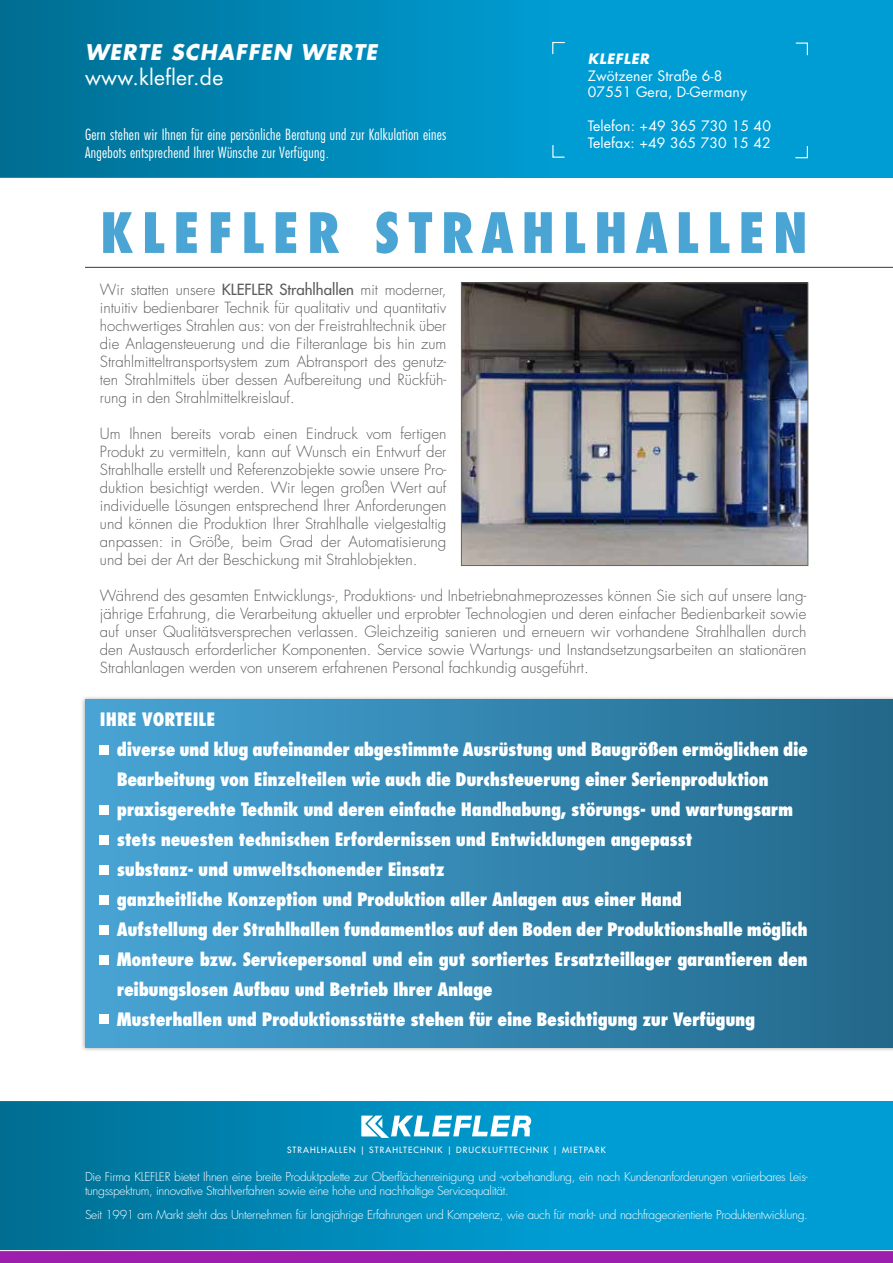
<style>
.page{position:relative;width:893px;height:1263px;background:#fff}
.page>*{position:absolute;margin:0;border:0;box-sizing:border-box;transform-origin:0 0}
.t1{font:800 condensed 54px "Futura Std";letter-spacing:.14em;color:#4aa5d4}
.t2{font:italic 700 21px "Futura Std";letter-spacing:.05em;color:#fff}
.t3{font:21px "Futura Std";letter-spacing:.01em;color:#fff}
.t4{font:800 condensed 18px/30px "Futura Std";letter-spacing:-.02em;color:#fff}
.t5{font:300 15px/18px "Futura Std";color:#5b5b5a;text-align:justify}
.t6{font:300 condensed 15px/18px "Futura Std";letter-spacing:.02em;color:#fff}
.t7{font:13.95px/16.8px "Futura Std";letter-spacing:.01em;color:#fff}
.t8{font:italic 700 13.95px "Futura Std";letter-spacing:.05em;color:#fff}
.t9{font:300 12px/14.4px "Futura Std";letter-spacing:-.025em;color:#fff}
.t10{font:500 8.4px "Futura Std";letter-spacing:.13em;color:#fff}
.s1{font-stretch:normal}
.s2{font-weight:500}
</style>
<div class="page">
<hr style="left:85px;top:267px;width:808px;height:1px;background:#373a30">
<svg style="left:0;top:0;width:893px;height:174px;background:#008ebf"></svg>
<svg style="left:0;top:174px;width:893px;height:3px;background:#008ebe"></svg>
<svg style="left:552px;top:41px;width:14px;height:14px"></svg>
<svg style="left:552px;top:144px;width:14px;height:14px"></svg>
<svg style="left:795px;top:42px;width:13px;height:14px"></svg>
<svg style="left:794px;top:145px;width:14px;height:14px"></svg>
<div style="left:80px;top:695px;width:813px;height:357px;background:#000;opacity:.35"></div>
<div style="left:85px;top:699px;width:808px;height:349px;background:linear-gradient(to right,#47a5d7,#22688a)"></div>
<div style="left:100px;top:745px;width:9px;height:9px;background:#fff"></div>
<div style="left:100px;top:805px;width:9px;height:9px;background:#fff"></div>
<div style="left:100px;top:835px;width:9px;height:9px;background:#fff"></div>
<div style="left:100px;top:865px;width:9px;height:9px;background:#fff"></div>
<div style="left:100px;top:925px;width:9px;height:9px;background:#fff"></div>
<div style="left:100px;top:895px;width:9px;height:9px;background:#fff"></div>
<div style="left:100px;top:955px;width:9px;height:9px;background:#fff"></div>
<div style="left:100px;top:1015px;width:9px;height:9px;background:#fff"></div>
<img style="left:463px;top:285px;width:343px;height:279px">
<div style="left:461px;top:283px;width:347px;height:283px;border:1px solid #64685d"></div>
<svg style="left:0;top:1101px;width:893px;height:149px;background:#008ebe"></svg>
<svg style="left:361px;top:1115px;width:171px;height:23px"></svg>
<svg style="left:0;top:1250px;width:893px;height:13px;background:#a42eb2"></svg>
<h2 class="t2" style="left:85px;top:38px;width:294px">WERTE SCHAFFEN WERTE</h2>
<h2 class="t3" style="left:85px;top:64px;width:140px">www.klefler.de</h2>
<p class="t6" style="left:85px;top:126px;width:363px">Gern stehen wir Ihnen für eine persönliche Beratung und zur Kalkulation eines<br>Angebots entsprechend Ihrer Wünsche zur Verfügung<span class="s1">.</span></p>
<p class="t8" style="left:588px;top:49px;width:63px">KLEFLER</p>
<p class="t7" style="left:588px;top:67px;width:161px">Zwötzener Straße 6-8<br>07551 Gera, D-Germany</p>
<p class="t7" style="left:588px;top:118px;width:185px">Telefon: +49 365 730 15 40<br>Telefax: +49 365 730 15 42</p>
<h1 class="t1" style="left:100px;top:199px;width:709px">KLEFLER STRAHLHALLEN</h1>
<p class="t5" style="left:100px;top:281px;width:348px">Wir statten unsere <span class="s2">KLEFLER Strahlhallen</span> mit moderner, intuitiv bedienbarer Technik für qualitativ und quantitativ hochwertiges Strahlen aus: von der Freistrahltechnik über die Anlagensteuerung und die Filteranlage bis hin zum Strahlmitteltransportsystem zum Abtransport des genutz&shy;ten Strahlmittels über dessen Aufbereitung und Rückfüh&shy;rung in den Strahlmittelkreislauf.</p>
<p class="t5" style="left:100px;top:425px;width:348px">Um Ihnen bereits vorab einen Eindruck vom fertigen Produkt zu vermitteln, kann auf Wunsch ein Entwurf der Strahlhalle erstellt und Referenzobjekte sowie unsere Pro&shy;duktion besichtigt werden. Wir legen großen Wert auf individuelle Lösungen entsprechend Ihrer Anforderungen und können die Produktion Ihrer Strahlhalle vielgestaltig anpassen: in Größe, beim Grad der Automatisierung und bei der Art der Beschickung mit Strahlobjekten.</p>
<p class="t5" style="left:100px;top:587px;width:708px">Während des gesamten Entwicklungs-, Produktions- und Inbetriebnahmeprozesses können Sie sich auf unsere lang&shy;jährige Erfahrung, die Verarbeitung aktueller und erprobter Technologien und deren einfacher Bedienbarkeit sowie auf unser Qualitätsversprechen verlassen. Gleichzeitig sanieren und erneuern wir vorhandene Strahlhallen durch den Austausch erforderlicher Komponenten. Service sowie Wartungs- und Instandsetzungsarbeiten an stationären Strahlanlagen werden von unserem erfahrenen Personal fachkundig ausgeführt.</p>
<p class="t4" style="left:117px;top:704px;width:692px;text-indent:-17px">IHRE VORTEILE<br>diverse und klug aufeinander abgestimmte Ausrüstung und Baugrößen ermöglichen die Bearbeitung von Einzelteilen wie auch die Durchsteuerung einer Serienproduktion praxisgerechte Technik und deren einfache Handhabung, störungs- und wartungsarm stets neuesten technischen Erfordernissen und Entwicklungen angepasst<br>substanz- und umweltschonender Einsatz<br>ganzheitliche Konzeption und Produktion aller Anlagen aus einer Hand<br>Aufstellung der Strahlhallen fundamentlos auf den Boden der Produktionshalle möglich Monteure bzw. Servicepersonal und ein gut sortiertes Ersatzteillager garantieren den reibungslosen Aufbau und Betrieb Ihrer Anlage<br>Musterhallen und Produktionsstätte stehen für eine Besichtigung zur Verfügung</p>
<p class="t10" style="left:287px;top:1145px;width:320px">STRAHLHALLEN | STRAHLTECHNIK | DRUCKLUFTTECHNIK | MIETPARK</p>
<p class="t9" style="left:85px;top:1169px;width:724px">Die Firma KLEFLER bietet Ihnen eine breite Produktpalette zur Oberflächenreinigung und -vorbehandlung, ein nach Kundenanforderungen variierbares Leis&shy;tungsspektrum, innovative Strahlverfahren sowie eine hohe und nachhaltige Servicequalität.</p>
<p class="t9" style="left:85px;top:1207px;width:724px">Seit 1991 am Markt steht das Unternehmen für langjährige Erfahrungen und Kompetenz, wie auch für markt- und nachfrageorientierte Produktentwicklung.</p>
</div>
